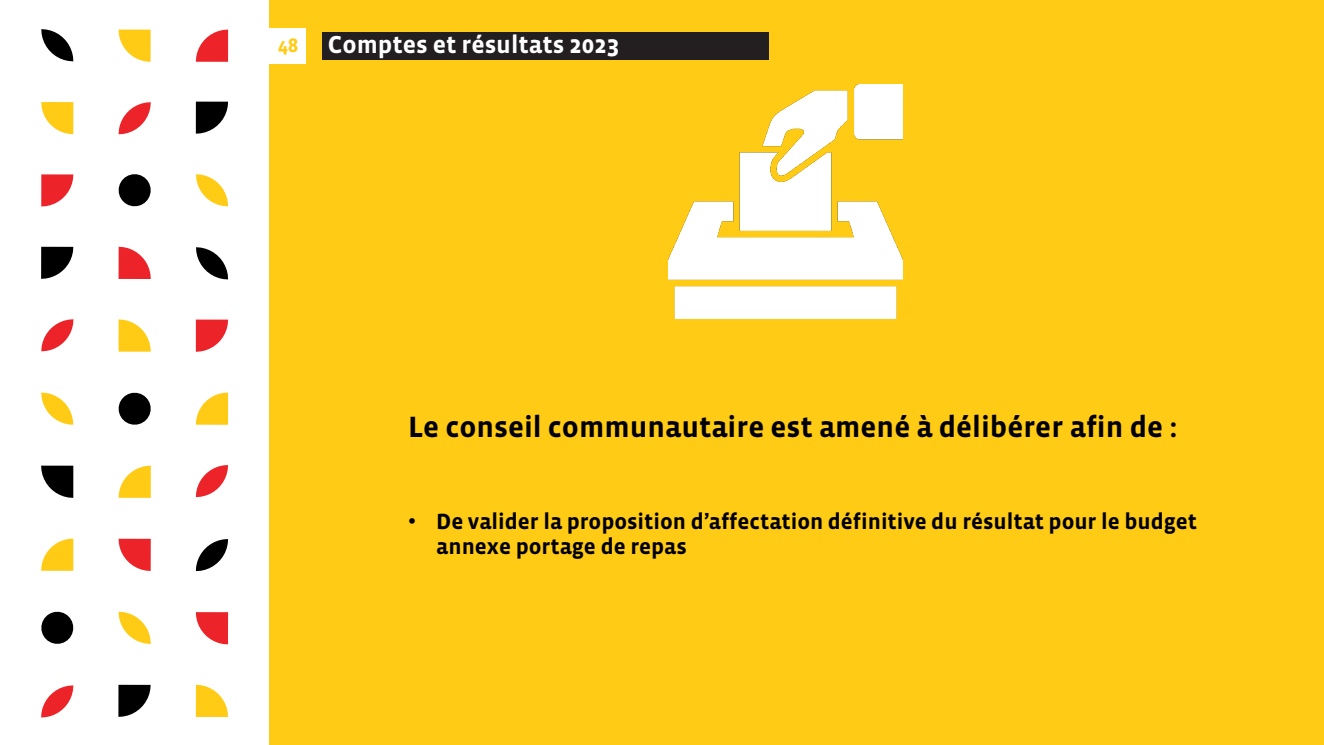
<style>
.page{position:relative;width:1324px;height:745px;background:#fff}
.page>*{position:absolute;margin:0;border:0;box-sizing:border-box;transform-origin:0 0}
.t1{font:700 30px "Vista Sans OT";color:#000}
.t2{font:700 25px "Vista Sans OT";color:#fff}
.t3{font:700 22.5px/24.2px "Vista Sans OT";color:#000}
.s1{font-size:20px;color:#ffcb15}
.s2{font-family:"Arial";font-weight:400}
</style>
<div class="page">
<div style="left:270px;top:0;width:1053px;height:744px;background:#ffcb15"></div>
<svg style="left:41px;top:29px;width:32px;height:32px"></svg>
<svg style="left:119px;top:30px;width:32px;height:32px"></svg>
<svg style="left:196px;top:30px;width:32px;height:32px"></svg>
<svg style="left:41px;top:102px;width:32px;height:32px"></svg>
<svg style="left:119px;top:102px;width:32px;height:32px"></svg>
<svg style="left:196px;top:102px;width:32px;height:32px"></svg>
<svg style="left:119px;top:174px;width:32px;height:32px"></svg>
<svg style="left:196px;top:174px;width:32px;height:32px"></svg>
<svg style="left:41px;top:174px;width:32px;height:32px"></svg>
<svg style="left:196px;top:247px;width:32px;height:32px"></svg>
<svg style="left:119px;top:247px;width:32px;height:32px"></svg>
<svg style="left:41px;top:247px;width:32px;height:32px"></svg>
<svg style="left:118px;top:319px;width:33px;height:32px"></svg>
<svg style="left:41px;top:319px;width:32px;height:32px"></svg>
<svg style="left:196px;top:319px;width:32px;height:33px"></svg>
<svg style="left:119px;top:393px;width:32px;height:31px"></svg>
<svg style="left:41px;top:392px;width:32px;height:32px"></svg>
<svg style="left:196px;top:392px;width:32px;height:32px"></svg>
<svg style="left:196px;top:465px;width:32px;height:32px"></svg>
<svg style="left:41px;top:465px;width:32px;height:33px"></svg>
<svg style="left:118px;top:465px;width:33px;height:32px"></svg>
<svg style="left:119px;top:538px;width:32px;height:33px"></svg>
<svg style="left:196px;top:539px;width:32px;height:32px"></svg>
<svg style="left:41px;top:538px;width:32px;height:32px"></svg>
<svg style="left:41px;top:611px;width:32px;height:32px"></svg>
<svg style="left:119px;top:611px;width:32px;height:32px"></svg>
<svg style="left:196px;top:612px;width:32px;height:32px"></svg>
<svg style="left:41px;top:685px;width:32px;height:32px"></svg>
<svg style="left:196px;top:684px;width:32px;height:33px"></svg>
<svg style="left:118px;top:684px;width:33px;height:32px"></svg>
<div style="left:265px;top:28px;width:40px;height:36px;background:#fff"></div>
<div style="left:321px;top:32px;width:447px;height:28px;background:#231f20"></div>
<img style="left:668px;top:84px;width:234px;height:234px">
<p class="t2" style="left:278px;top:32px;width:342px"><span class="s1">48</span> Comptes et résultats 2023</p>
<p class="t1" style="left:408px;top:412px;width:771px">Le conseil communautaire est amené à délibérer afin de :</p>
<p class="t3" style="left:436px;top:510px;width:762px;text-indent:-28px"><span class="s2">•</span> De valider la proposition d’affectation définitive du résultat pour le budget annexe portage de repas</p>
</div>
